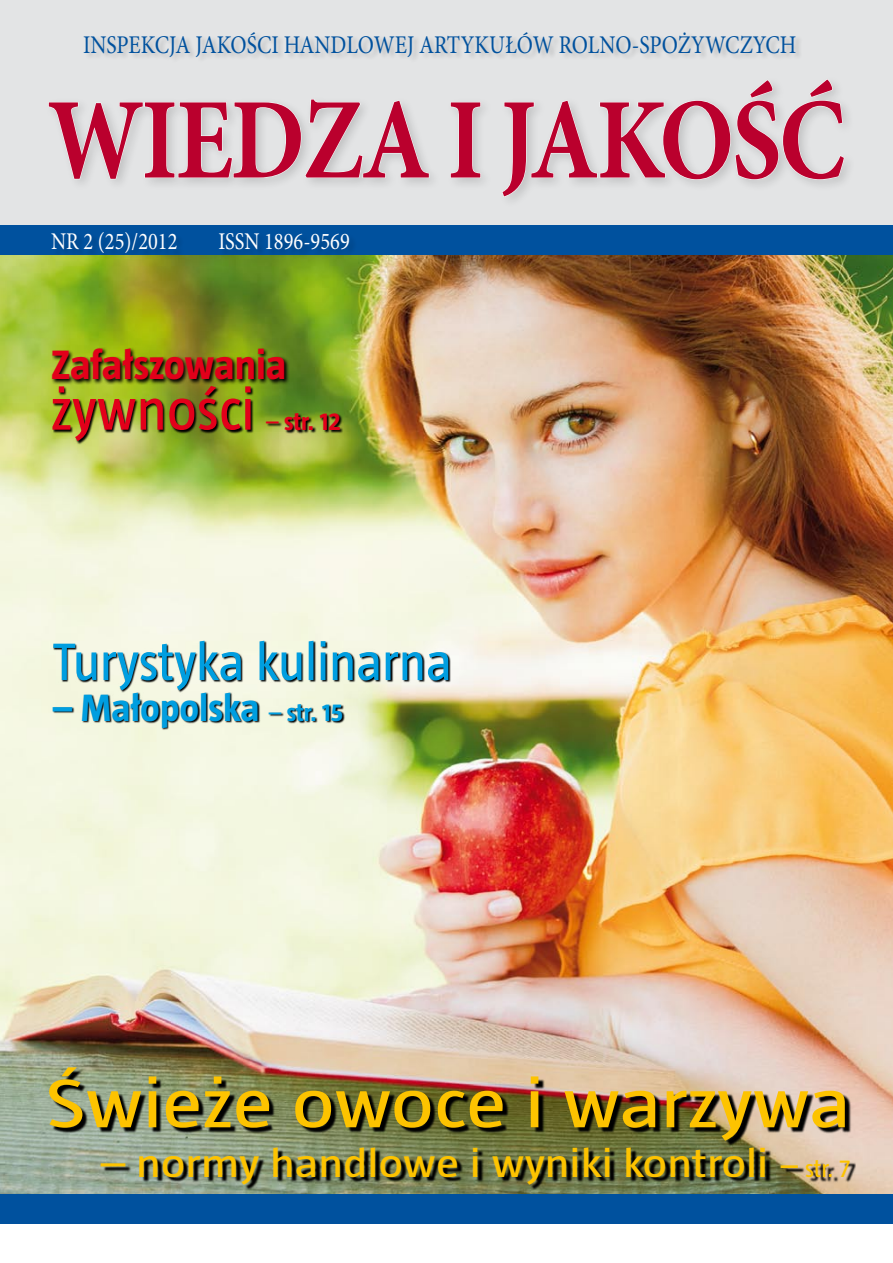
<style>
.page{position:relative;width:893px;height:1263px;background:#fff}
.page>*{position:absolute;margin:0;border:0;box-sizing:border-box;transform-origin:0 0}
.t1{font:700 115.5px "Minion Pro";letter-spacing:-.025em;color:#ba002d;scale:.85 1}
.t2{font:70.5px "Taz CE";color:#fdc300;scale:1.22 1}
.t3{font:60px "Taz CE";color:#e2001a}
.t4{font:54px "Taz CE";color:#009ee0}
.t5{font:700 42px "Taz CE";letter-spacing:-.005em;color:#e2001a}
.t6{font:40.5px "Taz CE";color:#fdc300;scale:1.22 1}
.t7{font:700 39px "Taz CE";color:#009ee0}
.t8{font:25.5px "Minion Pro";color:#00519e;scale:.85 1}
.t9{font:700 25.2px "Taz CE";color:#e2001a}
.t10{font:24px "Minion Pro";color:#fff;scale:.85 1}
.s1{font-weight:400}
.s2{font-weight:400;font-size:25.2px}
.s3{font-size:25.2px}
.s4{font-size:34.5px}
</style>
<div class="page">
<img style="left:0;top:255px;width:893px;height:939px">
<div style="left:0;top:1194px;width:893px;height:29px;background:#00519e"></div>
<div style="left:0;top:0;width:893px;height:248px;background:#e3e4e5"></div>
<svg style="left:48px;top:99px;width:382px;height:81px"></svg>
<svg style="left:450px;top:102px;width:31px;height:76px"></svg>
<svg style="left:502px;top:79px;width:343px;height:118px"></svg>
<div style="left:0;top:225px;width:893px;height:30px;background:#00519e"></div>
<div style="left:51px;top:232px;width:306px;height:29px;background:#000;opacity:.2"></div>
<div style="left:84px;top:31px;width:719px;height:33px;background:#dddedf"></div>
<img style="left:51px;top:1070px;width:804px;height:121px">
<svg style="left:51px;top:347px;width:239px;height:38px;background:#5d6b11"></svg>
<svg style="left:53px;top:641px;width:398px;height:89px;background:#b5b7a3"></svg>
<svg style="left:53px;top:387px;width:290px;height:58px;background:#778c2a"></svg>
<p class="t8" style="left:83px;top:27px;width:841px">INSPEKCJA JAKOŚCI HANDLOWEJ ARTYKUŁÓW ROLNO-SPOŻYWCZYCH</p>
<h1 class="t1" style="left:48px;top:59px;width:940px">WIEDZA I JAKOŚĆ</h1>
<p class="t10" style="left:51px;top:225px;width:150px">NR 2 (25)/2012</p>
<p class="t10" style="left:218px;top:225px;width:156px">ISSN 1896-9569</p>
<h3 class="t5" style="left:51px;top:342px;width:237px">Zafałszowania</h3>
<h3 class="t3" style="left:51px;top:378px;width:205px">żywności</h3>
<p class="t9" style="left:266px;top:408px;width:76px"><span class="s1">–</span> str. 12</p>
<h3 class="t4" style="left:53px;top:633px;width:400px">Turystyka kulinarna</h3>
<h3 class="t7" style="left:53px;top:686px;width:292px">– Małopolska <span class="s2">–</span> <span class="s3">str. 15</span></h3>
<h2 class="t2" style="left:46px;top:1066px;width:661px">Świeże owoce i warzywa</h2>
<h3 class="t6" style="left:101px;top:1142px;width:616px">– normy handlowe i wyniki kontroli <span class="s4">–</span> <span class="s3">str. 7</span></h3>
</div>
